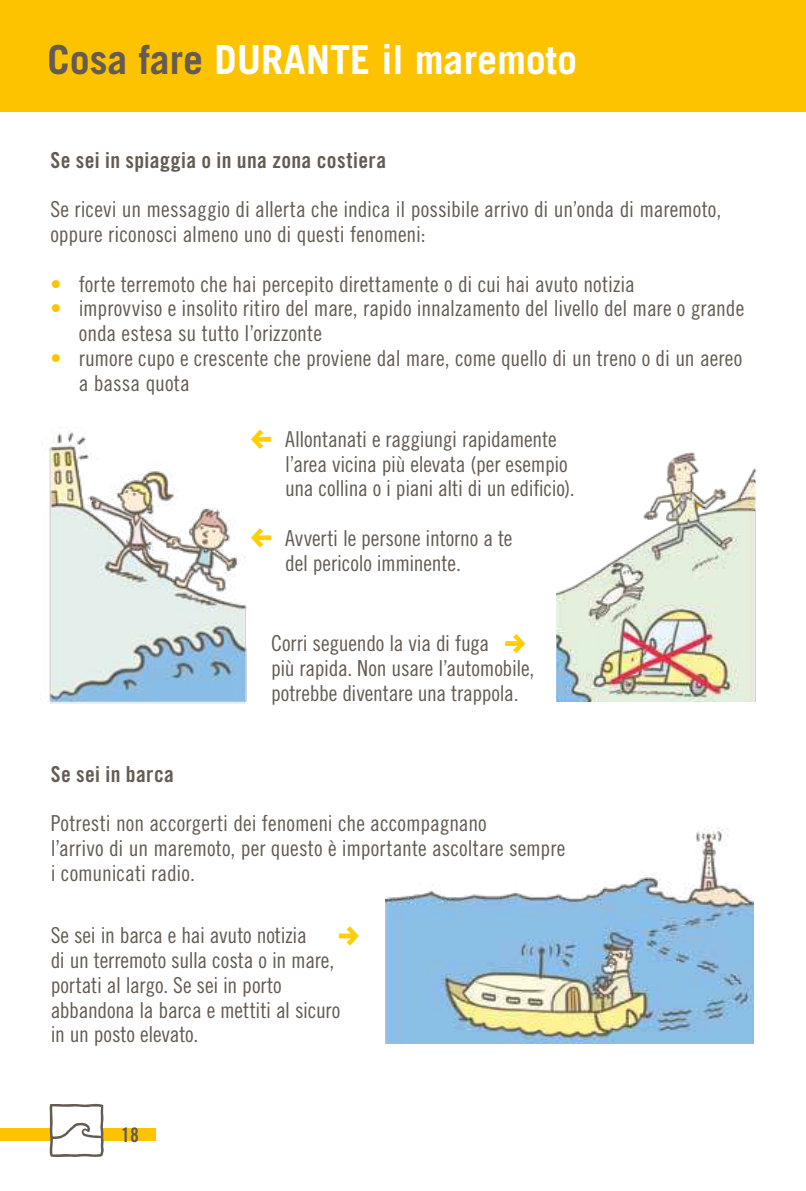
<style>
.page{position:relative;width:806px;height:1191px;background:#fff}
.page>*{position:absolute;margin:0;border:0;box-sizing:border-box;transform-origin:0 0}
.t1{font:700 40px "Trade Gothic LT Std";color:#fff}
.t2{font:22px/24.8px "Trade Gothic LT Std Cn 18";letter-spacing:-.005em;color:#645b52}
.t3{font:22px "Trade Gothic LT Std Bd Cn 20";letter-spacing:.02em;color:#645b52}
.t4{font:20px "Trade Gothic LT Std Bd Cn 20";color:#645b52}
.s1{color:#645b52}
.s2{color:#fdc300}
</style>
<div class="page">
<div style="left:0;top:1128px;width:156px;height:13px;background:#fdc300"></div>
<svg style="left:49px;top:1103px;width:55px;height:54px"></svg>
<div style="left:0;top:0;width:805px;height:112px;background:#fdc300"></div>
<img style="left:40px;top:427px;width:220px;height:277px">
<img style="left:556px;top:452px;width:200px;height:250px">
<svg style="left:251px;top:429px;width:20px;height:20px"></svg>
<svg style="left:251px;top:528px;width:20px;height:19px"></svg>
<svg style="left:505px;top:634px;width:20px;height:19px"></svg>
<svg style="left:338px;top:926px;width:20px;height:19px"></svg>
<img style="left:386px;top:826px;width:367px;height:217px">
<h1 class="t1" style="left:47px;top:36px;width:530px"><span class="s1">Cosa fare</span> DURANTE il maremoto</h1>
<p class="t3" style="left:50px;top:146px;width:337px">Se sei in spiaggia o in una zona costiera</p>
<p class="t2" style="left:50px;top:197px;width:672px">Se ricevi un messaggio di allerta che indica il possibile arrivo di un’onda di maremoto, oppure riconosci almeno uno di questi fenomeni:</p>
<p class="t2" style="left:50px;top:271px;width:585px"><span class="s2">•</span> forte terremoto che hai percepito direttamente o di cui hai avuto notizia</p>
<p class="t2" style="left:79px;top:296px;width:666px;text-indent:-28px"><span class="s2">•</span> improvviso e insolito ritiro del mare, rapido innalzamento del livello del mare o grande onda estesa su tutto l’orizzonte</p>
<p class="t2" style="left:79px;top:345px;width:664px;text-indent:-28px"><span class="s2">•</span> rumore cupo e crescente che proviene dal mare, come quello di un treno o di un aereo a bassa quota</p>
<p class="t2" style="left:285px;top:426px;width:291px">Allontanati e raggiungi rapidamente l’area vicina più elevata (per esempio una collina o i piani alti di un edificio).</p>
<p class="t2" style="left:285px;top:525px;width:229px">Avverti le persone intorno a te del pericolo imminente.</p>
<p class="t2" style="left:271px;top:631px;width:265px">Corri seguendo la via di fuga<br>più rapida. Non usare l’automobile, potrebbe diventare una trappola.</p>
<p class="t3" style="left:51px;top:760px;width:125px">Se sei in barca</p>
<p class="t2" style="left:51px;top:811px;width:516px">Potresti non accorgerti dei fenomeni che accompagnano<br>l’arrivo di un maremoto, per questo è importante ascoltare sempre i comunicati radio.</p>
<p class="t2" style="left:51px;top:922px;width:291px">Se sei in barca e hai avuto notizia<br>di un terremoto sulla costa o in mare, portati al largo. Se sei in porto abbandona la barca e mettiti al sicuro in un posto elevato.</p>
<p class="t4" style="left:121px;top:1122px;width:19px">18</p>
</div>
